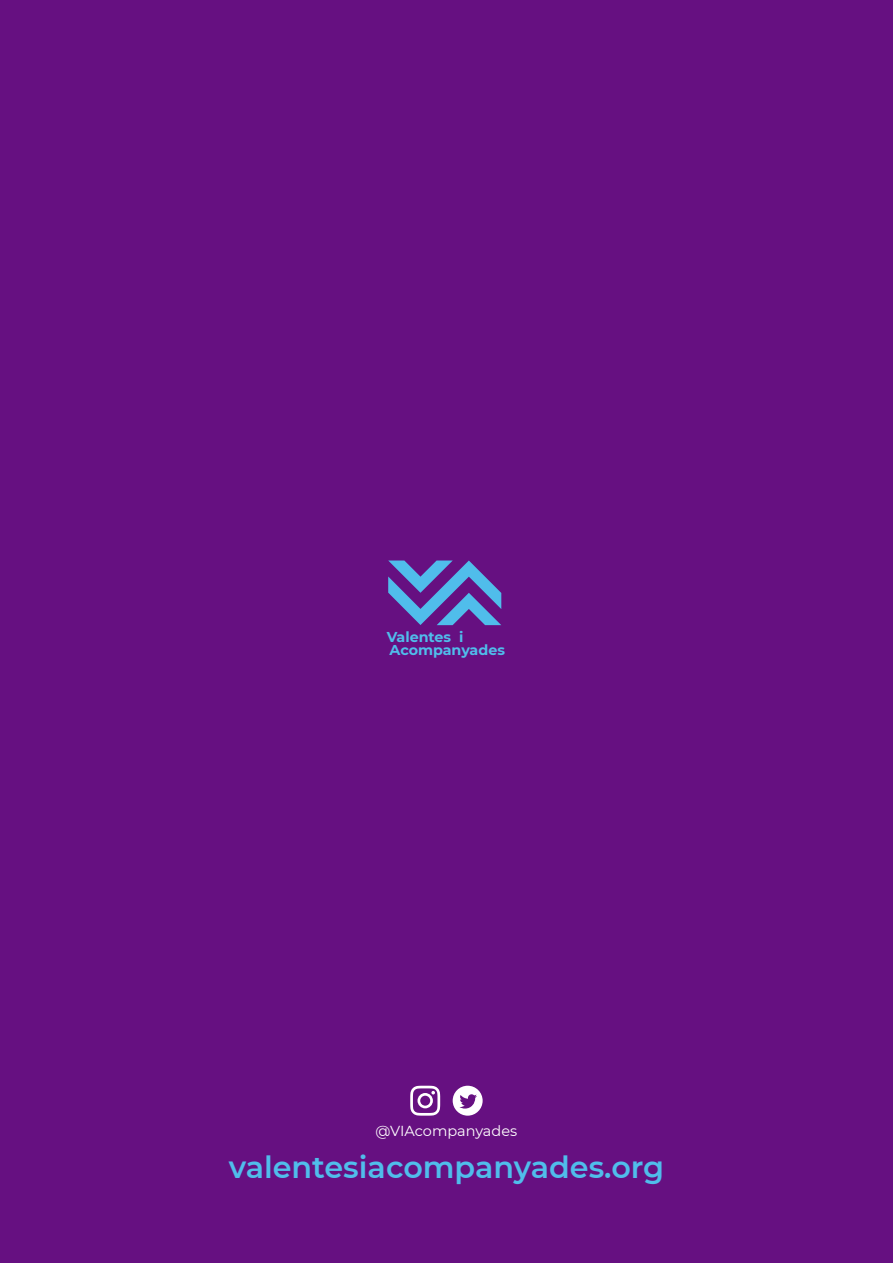
<style>
.page{position:relative;width:893px;height:1263px;background:#661081}
.page>*{position:absolute;margin:0;border:0;box-sizing:border-box;transform-origin:0 0}
.t1{font:600 30.15px "Montserrat";color:#50bdeb}
.t2{font:14.55px "Montserrat";color:#fff}
.t3{font:700 14.25px/13px "Montserrat";color:#50bdeb}
</style>
<div class="page">
<svg style="left:388px;top:560px;width:113px;height:65px"></svg>
<svg style="left:453px;top:1086px;width:30px;height:30px"></svg>
<svg style="left:410px;top:1086px;width:30px;height:30px"></svg>
<p class="t3" style="left:387px;top:629px;width:120px">Valentes i<br>Acompanyades</p>
<p class="t2" style="left:376px;top:1121px;width:143px">@VIAcompanyades</p>
<p class="t1" style="left:229px;top:1146px;width:437px">valentesiacompanyades.org</p>
</div>
